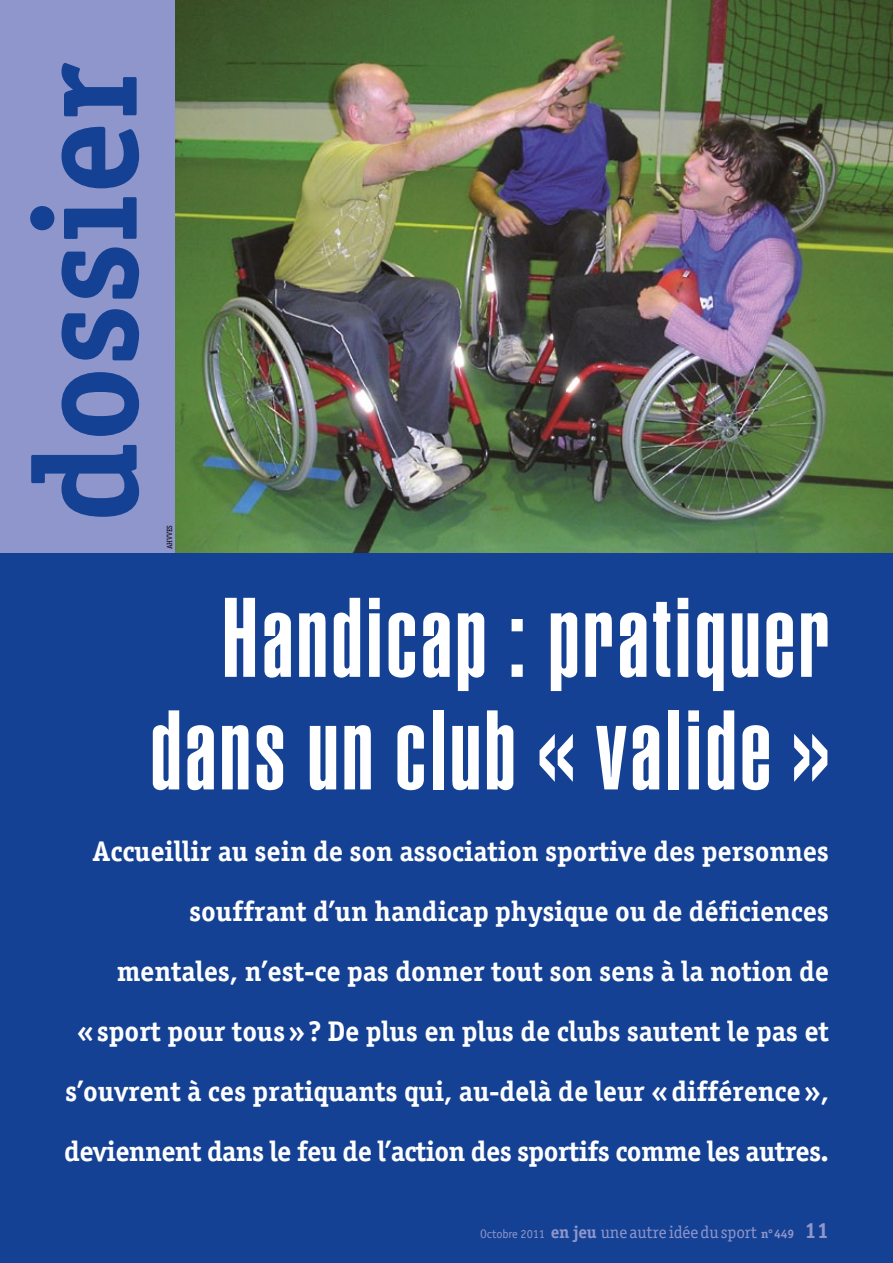
<style>
.page{position:relative;width:893px;height:1263px;background:#fff}
.page>*{position:absolute;margin:0;border:0;box-sizing:border-box;transform-origin:0 0}
.t1{font:700 147px "Officina Serif";letter-spacing:-.005em;color:#154194}
.t2{font:900 extra-condensed 111px/112.5px "Helvetica";letter-spacing:.035em;color:#fff;text-align:right}
.t3{font:700 28.5px/60px "Officina Serif";letter-spacing:-.005em;color:#fff;text-align:right}
.t4{font:17.25px "Officina Serif";letter-spacing:-.005em;color:#8f96cb}
.t5{font:7.5px "Officina Serif";letter-spacing:-.005em;color:#000}
.s1{font-family:"Officina Sans";font-size:12.3px}
.s2{font-weight:700}
.s3{font-weight:700;font-size:12.3px}
.s4{font-weight:700;font-size:22.2px}
</style>
<div class="page">
<div style="left:0;top:552px;width:893px;height:711px;background:#154194"></div>
<div style="left:0;top:0;width:176px;height:552px;background:#8f96cb"></div>
<img style="left:176px;top:0;width:717px;height:552px">
<p class="t1" style="left:-5px;top:523px;width:462px;rotate:-90deg">dossier</p>
<p class="t5" style="left:165px;top:549px;width:26px;rotate:-90deg">AHVVES</p>
<p class="t2" style="left:151px;top:581px;width:681px">Handicap : pratiquer dans un club « valide »</p>
<p class="t3" style="left:64px;top:821px;width:766px">Accueillir au sein de son association sportive des personnes souffrant d’un handicap physique ou de déficiences mentales, n’est-ce pas donner tout son sens à la notion de «sport pour tous»? De plus en plus de clubs sautent le pas et s’ouvrent à ces pratiquants qui, au-delà de leur «différence», deviennent dans le feu de l’action des sportifs comme les autres.</p>
<p class="t4" style="left:480px;top:1222px;width:351px"><span class="s1">Octobre 2011</span> <span class="s2">en jeu</span> une autre idée du sport <span class="s3">n°449</span> <span class="s4">11</span></p>
</div>
